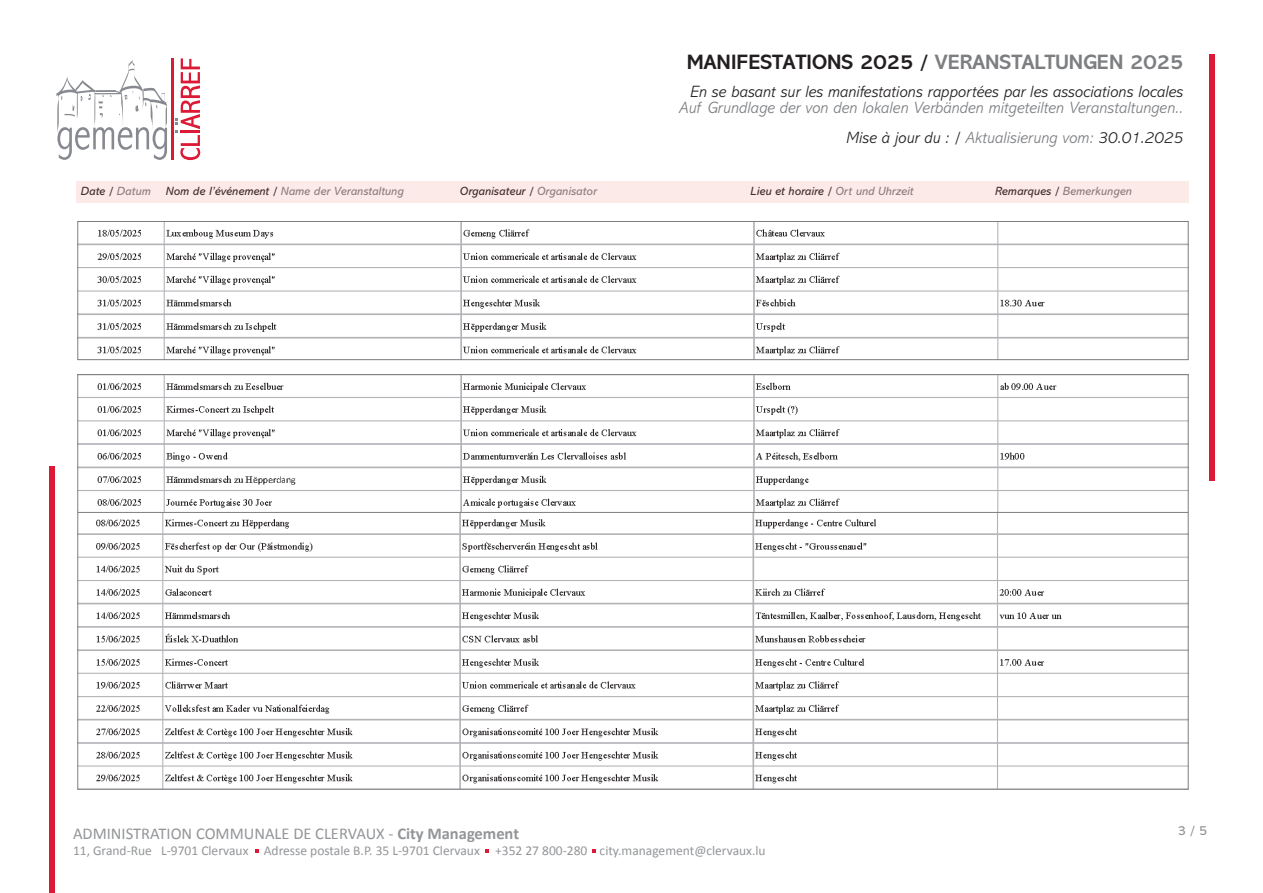
<style>
.page{position:relative;width:1263px;height:893px;background:#fff}
.page>*{position:absolute;margin:0;border:0;box-sizing:border-box;transform-origin:0 0}
.t1{font:700 21px "Abadi MT Pro";color:#231f20}
.t2{font:italic 300 16.5px "Abadi MT Pro";color:#231f20}
.t3{font:italic 300 16.5px "Abadi MT Pro";color:#7c7e81}
.t4{font:16.5px "Calibri";color:#939598}
.t5{font:13.5px "Calibri";color:#939598}
.t6{font:13.5px "Abadi MT Pro";color:#939598}
.t7{font:italic 12px "Abadi MT Pro";color:#231f20}
.t8{font:italic 12px "Abadi MT Pro";color:#7c7e81}
.s1{color:#7c7e81}
.s2{color:#231f20}
.s3{font-weight:700}
</style>
<div class="page">
<div style="left:49px;top:466px;width:6px;height:427px;background:#dc1a36"></div>
<div style="left:1209px;top:54px;width:6px;height:427px;background:#dc1a36"></div>
<svg style="left:56px;top:60px;width:111px;height:100px"></svg>
<hr style="left:171px;top:59px;width:3px;height:101px;background:#dc1a36">
<svg style="left:175px;top:58px;width:25px;height:102px"></svg>
<svg style="left:255px;top:849px;width:4px;height:4px"></svg>
<svg style="left:485px;top:849px;width:4px;height:4px"></svg>
<svg style="left:592px;top:849px;width:4px;height:4px"></svg>
<div style="left:77px;top:182px;width:1111px;height:21px;background:#fbeae8"></div>
<img style="left:79px;top:223px;width:1107px;height:135px">
<div style="left:77px;top:221px;width:1111px;height:139px;border:1px solid #7c7e81"></div>
<img style="left:79px;top:376px;width:1107px;height:411px">
<div style="left:77px;top:374px;width:1111px;height:139px;border:1px solid #7c7e81"></div>
<p class="t1" style="left:687px;top:49px;width:498px">MANIFESTATIONS 2025 / <span class="s1">VERANSTALTUNGEN 2025</span></p>
<p class="t2" style="left:690px;top:83px;width:494px">En se basant sur les manifestations rapportées par les associations locales</p>
<p class="t3" style="left:679px;top:99px;width:506px">Auf Grundlage der von den lokalen Verbänden mitgeteilten Veranstaltungen..</p>
<p class="t2" style="left:846px;top:129px;width:338px">Mise à jour du : / <span class="s1">Aktualisierung vom:</span> 30.01.2025</p>
<p class="t7" style="left:81px;top:185px;width:72px">Date / <span class="s1">Datum</span></p>
<p class="t8" style="left:166px;top:185px;width:239px"><span class="s2">Nom de l’événement /</span> Name der Veranstaltung</p>
<p class="t7" style="left:460px;top:185px;width:138px">Organisateur / <span class="s1">Organisator</span></p>
<p class="t7" style="left:750px;top:185px;width:164px">Lieu et horaire / <span class="s1">Ort und Uhrzeit</span></p>
<p class="t8" style="left:995px;top:185px;width:138px"><span class="s2">Remarques /</span> Bemerkungen</p>
<p class="t4" style="left:73px;top:822px;width:448px">ADMINISTRATION COMMUNALE DE CLERVAUX - <span class="s3">City Management</span></p>
<p class="t5" style="left:73px;top:841px;width:694px">11, Grand-Rue L-9701 Clervaux Adresse postale B.P. 35 L-9701 Clervaux +352 27 800-280 city.management@clervaux.lu</p>
<p class="t6" style="left:1178px;top:823px;width:31px">3 / 5</p>
</div>
